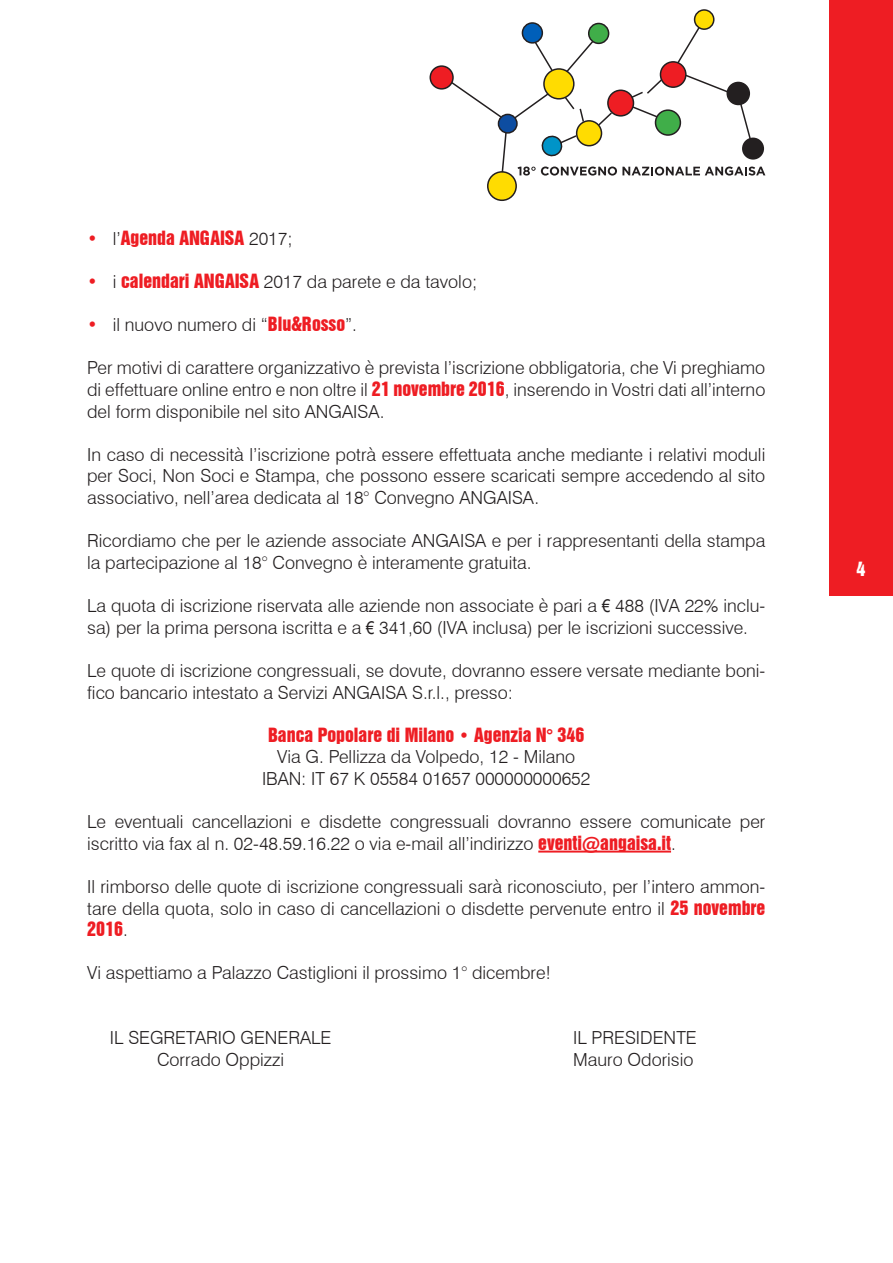
<style>
.page{position:relative;width:893px;height:1263px;background:#fff}
.page>*{position:absolute;margin:0;border:0;box-sizing:border-box;transform-origin:0 0}
.t1{font:300 18px/21.6px "Swiss 721 BT";color:#231f20}
.t2{font:18px "Swiss 921 BT Regular A";color:#ee1d23}
.t3{font:18px "Swiss 921 BT Regular A";color:#fff}
.s1{font-family:"Swiss 721 BT";font-weight:300}
.s2{font-family:"Swiss 721 BT";font-weight:300;color:#231f20}
.s3{color:#ee1d23}
.s4{font-family:"Swiss 921 BT Regular A";font-weight:400;color:#ee1d23}
.s5{font-family:"Arial Narrow";font-weight:400}
</style>
<div class="page">
<hr style="left:538px;top:850px;width:133px;height:2px;background:#ee1d23">
<div style="left:829px;top:0;width:64px;height:595px;background:#ee1d23"></div>
<div style="left:488px;top:172px;width:28px;height:28px;background:#ffdc01;border-radius:50%"></div>
<div style="left:487px;top:171px;width:30px;height:30px;border:2px solid #231f20;border-radius:50%"></div>
<div style="left:695px;top:10px;width:19px;height:19px;background:#ffdc01;border-radius:50%"></div>
<div style="left:694px;top:9px;width:20px;height:21px;border:2px solid #231f20;border-radius:50%"></div>
<div style="left:430px;top:66px;width:23px;height:23px;background:#ee1d23;border-radius:50%"></div>
<div style="left:429px;top:65px;width:25px;height:25px;border:2px solid #231f20;border-radius:50%"></div>
<div style="left:498px;top:114px;width:19px;height:19px;background:#0d4da1;border-radius:50%"></div>
<div style="left:498px;top:114px;width:20px;height:20px;border:2px solid #231f20;border-radius:50%"></div>
<div style="left:544px;top:69px;width:30px;height:30px;background:#ffdc01;border-radius:50%"></div>
<div style="left:543px;top:68px;width:32px;height:32px;border:2px solid #231f20;border-radius:50%"></div>
<div style="left:522px;top:23px;width:20px;height:20px;background:#005fb9;border-radius:50%"></div>
<div style="left:522px;top:22px;width:21px;height:22px;border:2px solid #231f20;border-radius:50%"></div>
<div style="left:589px;top:23px;width:20px;height:20px;background:#40ae49;border-radius:50%"></div>
<div style="left:588px;top:23px;width:21px;height:21px;border:2px solid #231f20;border-radius:50%"></div>
<div style="left:577px;top:121px;width:24px;height:25px;background:#ffdc01;border-radius:50%"></div>
<div style="left:576px;top:120px;width:26px;height:26px;border:2px solid #231f20;border-radius:50%"></div>
<div style="left:608px;top:90px;width:25px;height:26px;background:#ee1d23;border-radius:50%"></div>
<div style="left:607px;top:90px;width:27px;height:27px;border:2px solid #231f20;border-radius:50%"></div>
<div style="left:660px;top:62px;width:26px;height:25px;background:#ee1d23;border-radius:50%"></div>
<div style="left:660px;top:61px;width:27px;height:27px;border:2px solid #231f20;border-radius:50%"></div>
<div style="left:655px;top:110px;width:25px;height:25px;background:#40ae49;border-radius:50%"></div>
<div style="left:655px;top:109px;width:26px;height:27px;border:2px solid #231f20;border-radius:50%"></div>
<div style="left:727px;top:82px;width:22px;height:22px;background:#231f20;border-radius:50%"></div>
<div style="left:726px;top:82px;width:24px;height:23px;border:2px solid #231f20;border-radius:50%"></div>
<svg style="left:449px;top:80px;width:54px;height:39px"></svg>
<svg style="left:513px;top:92px;width:37px;height:28px"></svg>
<svg style="left:533px;top:40px;width:21px;height:33px"></svg>
<svg style="left:565px;top:39px;width:30px;height:35px"></svg>
<svg style="left:563px;top:95px;width:22px;height:28px"></svg>
<svg style="left:501px;top:131px;width:7px;height:43px"></svg>
<svg style="left:597px;top:111px;width:17px;height:16px"></svg>
<svg style="left:676px;top:25px;width:25px;height:40px"></svg>
<svg style="left:684px;top:73px;width:45px;height:21px"></svg>
<svg style="left:631px;top:105px;width:28px;height:14px"></svg>
<svg style="left:630px;top:78px;width:34px;height:21px"></svg>
<svg style="left:738px;top:100px;width:16px;height:46px"></svg>
<svg style="left:541px;top:133px;width:37px;height:24px"></svg>
<div style="left:742px;top:138px;width:22px;height:22px;background:#231f20;border-radius:50%"></div>
<svg style="left:518px;top:167px;width:247px;height:9px"></svg>
<p class="t2" style="left:87px;top:226px;width:207px"><span class="s1">•</span> <span class="s2">l’</span>Agenda ANGAISA <span class="s2">2017;</span></p>
<p class="t1" style="left:87px;top:271px;width:392px"><span class="s3">•</span> i <span class="s4">calendari ANGAISA</span> 2017 da parete e da tavolo;</p>
<p class="t1" style="left:87px;top:314px;width:271px"><span class="s3">•</span> il nuovo numero di “<span class="s4">Blu&amp;Rosso</span>”.</p>
<p class="t1" style="left:87px;top:357px;width:680px;text-align:justify">Per motivi di carattere organizzativo è prevista l’iscrizione obbligatoria, che Vi preghiamo di effettuare online entro e non oltre il <span class="s4">21 novembre 2016</span>, inserendo in Vostri dati all’interno del form disponibile nel sito ANGAISA.</p>
<p class="t1" style="left:87px;top:443px;width:680px;text-align:justify">In caso di necessità l’iscrizione potrà essere effettuata anche mediante i relativi moduli per Soci, Non Soci e Stampa, che possono essere scaricati sempre accedendo al sito associativo, nell’area dedicata al 18° Convegno ANGAISA.</p>
<p class="t1" style="left:87px;top:530px;width:680px">Ricordiamo che per le aziende associate ANGAISA e per i rappresentanti della stampa la partecipazione al 18° Convegno è interamente gratuita.</p>
<p class="t1" style="left:87px;top:595px;width:680px">La quota di iscrizione riservata alle aziende non associate è pari a <span class="s5">€</span> 488 (IVA 22% inclu&shy;sa) per la prima persona iscritta e a <span class="s5">€</span> 341,60 (IVA inclusa) per le iscrizioni successive.</p>
<p class="t1" style="left:87px;top:659px;width:680px">Le quote di iscrizione congressuali, se dovute, dovranno essere versate mediante boni&shy;fico bancario intestato a Servizi ANGAISA S.r.l., presso:</p>
<p class="t1" style="left:262px;top:724px;width:330px;text-align:center"><span class="s4">Banca Popolare di Milano</span> <span class="s3">•</span> <span class="s4">Agenzia N° 346<br></span>Via G. Pellizza da Volpedo, 12 - Milano<br>IBAN: IT 67 K 05584 01657 000000000652</p>
<p class="t1" style="left:87px;top:811px;width:680px">Le eventuali cancellazioni e disdette congressuali dovranno essere comunicate per iscritto via fax al n. 02-48.59.16.22 o via e-mail all’indirizzo <span class="s4">eventi@angaisa.it</span>.</p>
<p class="t1" style="left:87px;top:875px;width:680px;text-align:justify">Il rimborso delle quote di iscrizione congressuali sarà riconosciuto, per l’intero ammon&shy;tare della quota, solo in caso di cancellazioni o disdette pervenute entro il <span class="s4">25 novembre 2016</span>.</p>
<p class="t1" style="left:87px;top:962px;width:466px">Vi aspettiamo a Palazzo Castiglioni il prossimo 1° dicembre!</p>
<p class="t1" style="left:110px;top:1027px;width:223px">IL SEGRETARIO GENERALE</p>
<p class="t1" style="left:573px;top:1027px;width:125px">IL PRESIDENTE</p>
<p class="t1" style="left:157px;top:1048px;width:129px">Corrado Oppizzi</p>
<p class="t1" style="left:573px;top:1048px;width:122px">Mauro Odorisio</p>
<p class="t3" style="left:856px;top:557px;width:10px">4</p>
</div>
